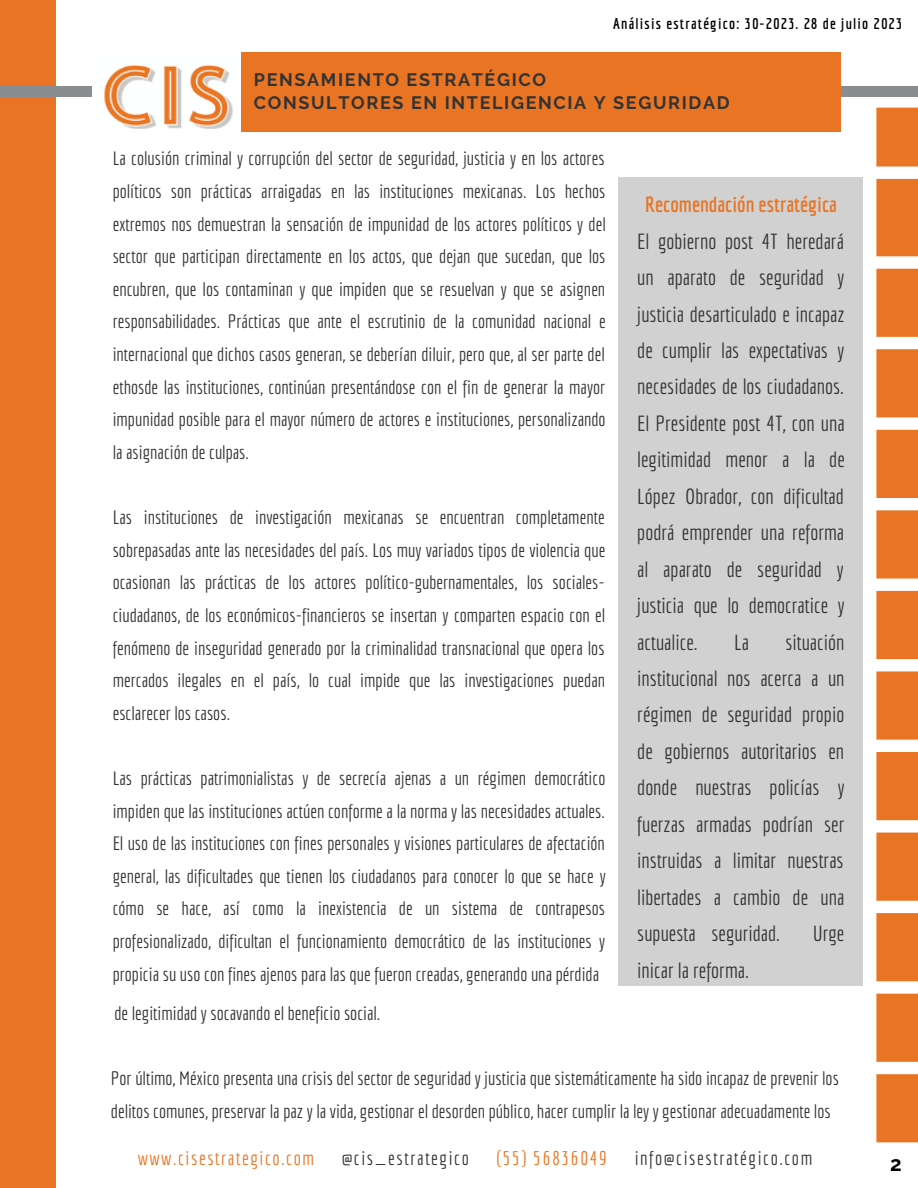
<style>
.page{position:relative;width:918px;height:1188px;background:#fff}
.page>*{position:absolute;margin:0;border:0;box-sizing:border-box;transform-origin:0 0}
.t1{font:21.3px/36.5px "Economica";color:#333;text-align:justify}
.t2{font:700 21.3px "Economica";color:#e97524}
.t3{font:700 20.55px "Raleway";color:#000}
.t4{font:19.2px "Economica";letter-spacing:.08em;color:#333}
.t5{font:19.2px "Economica";letter-spacing:.08em;color:#e97524}
.t6{font:18.9px/32.5px "Economica";color:#333;text-align:justify}
.t7{font:700 18px "Raleway";letter-spacing:.09em;color:#333}
.t8{font:700 15.3px "Economica";letter-spacing:.08em;color:#000}
</style>
<div class="page">
<div style="left:0;top:0;width:56px;height:1188px;background:#e97524"></div>
<div style="left:0;top:87px;width:918px;height:10px;background:#8a8d8f"></div>
<svg style="left:876px;top:108px;width:42px;height:1034px;background:#ec8b47"></svg>
<img style="left:92px;top:65px;width:149px;height:64px">
<div style="left:241px;top:52px;width:600px;height:80px;background:#e97524"></div>
<div style="left:619px;top:177px;width:244px;height:809px;background:#d1d1d1"></div>
<p class="t8" style="left:613px;top:15px;width:291px">Análisis estratégico: 30-2023. 28 de julio 2023</p>
<p class="t7" style="left:254px;top:69px;width:294px">PENSAMIENTO ESTRATÉGICO</p>
<p class="t7" style="left:254px;top:92px;width:477px">CONSULTORES EN INTELIGENCIA Y SEGURIDAD</p>
<p class="t6" style="left:113px;top:142px;width:495px">La colusión criminal y corrupción del sector de seguridad, justicia y en los actores políticos son prácticas arraigadas en las instituciones mexicanas. Los hechos extremos nos demuestran la sensación de impunidad de los actores políticos y del sector que participan directamente en los actos, que dejan que sucedan, que los encubren, que los contaminan y que impiden que se resuelvan y que se asignen responsabilidades. Prácticas que ante el escrutinio de la comunidad nacional e internacional que dichos casos generan, se deberían diluir, pero que, al ser parte del ethosde las instituciones, continúan presentándose con el fin de generar la mayor impunidad posible para el mayor número de actores e instituciones, personalizando la asignación de culpas.</p>
<p class="t6" style="left:113px;top:501px;width:494px">Las instituciones de investigación mexicanas se encuentran completamente sobrepasadas ante las necesidades del país. Los muy variados tipos de violencia que ocasionan las prácticas de los actores político-gubernamentales, los sociales&shy;ciudadanos, de los económicos-financieros se insertan y comparten espacio con el fenómeno de inseguridad generado por la criminalidad transnacional que opera los mercados ilegales en el país, lo cual impide que las investigaciones puedan esclarecer los casos.</p>
<p class="t6" style="left:113px;top:762px;width:494px">Las prácticas patrimonialistas y de secrecía ajenas a un régimen democrático impiden que las instituciones actúen conforme a la norma y las necesidades actuales.<br>El uso de las instituciones con fines personales y visiones particulares de afectación general, las dificultades que tienen los ciudadanos para conocer lo que se hace y cómo se hace, así como la inexistencia de un sistema de contrapesos profesionalizado, dificultan el funcionamiento democrático de las instituciones y propicia su uso con fines ajenos para las que fueron creadas, generando una pérdida</p>
<p class="t6" style="left:115px;top:996px;width:267px">de legitimidad y socavando el beneficio social.</p>
<p class="t2" style="left:645px;top:192px;width:193px">Recomendación estratégica</p>
<p class="t1" style="left:637px;top:223px;width:209px">El gobierno post 4T heredará un aparato de seguridad y justicia desarticulado e incapaz de cumplir las expectativas y necesidades de los ciudadanos.<br>El Presidente post 4T, con una legitimidad menor a la de López Obrador, con dificultad podrá emprender una reforma al aparato de seguridad y justicia que lo democratice y actualice.</p>
<p class="t1" style="left:637px;top:623px;width:209px;text-indent:148px">situación institucional nos acerca a un régimen de seguridad propio de gobiernos autoritarios en donde nuestras policías y fuerzas armadas podrían ser instruidas a limitar nuestras libertades a cambio de una supuesta seguridad.</p>
<p class="t1" style="left:734px;top:623px;width:16px">La</p>
<p class="t1" style="left:813px;top:915px;width:33px">Urge</p>
<p class="t1" style="left:637px;top:951px;width:113px">inicar la reforma.</p>
<p class="t6" style="left:111px;top:1062px;width:730px">Por último, México presenta una crisis del sector de seguridad y justicia que sistemáticamente ha sido incapaz de prevenir los delitos comunes, preservar la paz y la vida, gestionar el desorden público, hacer cumplir la ley y gestionar adecuadamente los</p>
<p class="t5" style="left:138px;top:1147px;width:178px">www.cisestrategico.com</p>
<p class="t4" style="left:342px;top:1147px;width:129px">@cis_estrategico</p>
<p class="t5" style="left:497px;top:1147px;width:112px">(55) 56836049</p>
<p class="t4" style="left:635px;top:1147px;width:179px">info@cisestratégico.com</p>
<p class="t3" style="left:890px;top:1151px;width:13px">2</p>
</div>
